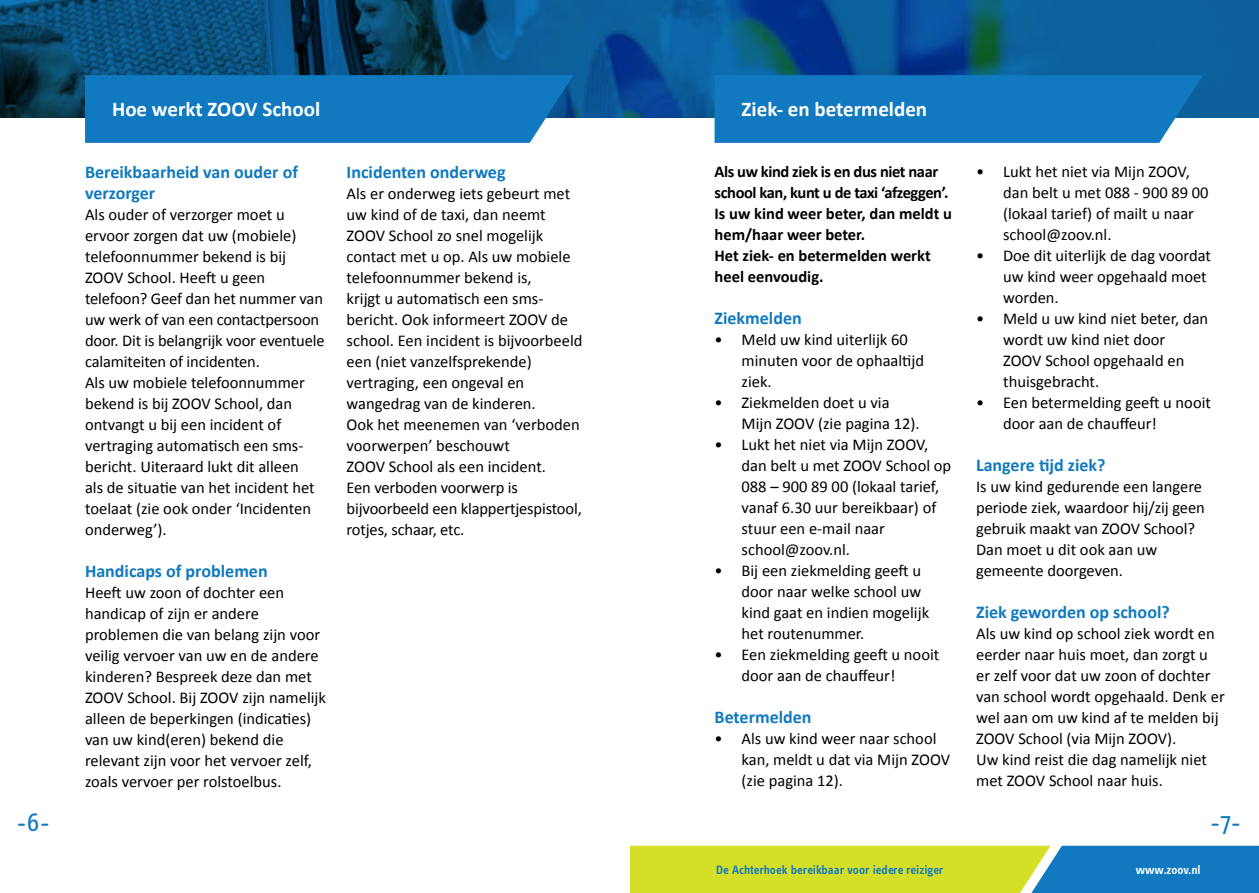
<style>
.page{position:relative;width:1259px;height:893px;background:#fff}
.page>*{position:absolute;margin:0;border:0;box-sizing:border-box;transform-origin:0 0}
.t1{font:27px "Info Text OT";color:#1079bf}
.t2{font:700 21px "Calibri";color:#fff}
.t3{font:700 18px/21px "Calibri";color:#1079bf}
.t4{font:16.5px/21px "Calibri";color:#000}
.t5{font:700 16.5px/21px "Calibri";letter-spacing:-.005em;color:#000}
.t6{font:600 12.6px "Info Text OT";color:#1079bf}
.t7{font:600 12.6px "Info Text OT";color:#fff}
</style>
<div class="page">
<img style="left:0;top:0;width:1259px;height:117px">
<div style="left:85px;top:75px;width:488px;height:68px;background:#1079bf"></div>
<div style="left:714px;top:75px;width:489px;height:68px;background:#1079bf"></div>
<svg style="left:630px;top:846px;width:629px;height:47px"></svg>
<h1 class="t1" style="left:17px;top:809px;width:35px">-6-</h1>
<p class="t2" style="left:112px;top:96px;width:210px">Hoe werkt ZOOV School</p>
<p class="t2" style="left:741px;top:96px;width:187px">Ziek- en betermelden</p>
<p class="t3" style="left:85px;top:162px;width:214px">Bereikbaarheid van ouder of verzorger</p>
<p class="t4" style="left:85px;top:204px;width:241px">Als ouder of verzorger moet u ervoor zorgen dat uw (mobiele) telefoonnummer bekend is bij<br>ZOOV School. Heeft u geen telefoon? Geef dan het nummer van uw werk of van een contactpersoon door. Dit is belangrijk voor eventuele calamiteiten of incidenten.<br>Als uw mobiele telefoonnummer bekend is bij ZOOV School, dan ontvangt u bij een incident of vertraging automatisch een sms&shy;bericht. Uiteraard lukt dit alleen<br>als de situatie van het incident het toelaat (zie ook onder ‘Incidenten onderweg’).</p>
<p class="t3" style="left:85px;top:561px;width:184px">Handicaps of problemen</p>
<p class="t4" style="left:85px;top:582px;width:242px">Heeft uw zoon of dochter een handicap of zijn er andere problemen die van belang zijn voor veilig vervoer van uw en de andere kinderen? Bespreek deze dan met<br>ZOOV School. Bij ZOOV zijn namelijk alleen de beperkingen (indicaties) van uw kind(eren) bekend die relevant zijn voor het vervoer zelf, zoals vervoer per rolstoelbus.</p>
<p class="t3" style="left:347px;top:162px;width:160px">Incidenten onderweg</p>
<p class="t4" style="left:347px;top:183px;width:237px">Als er onderweg iets gebeurt met uw kind of de taxi, dan neemt<br>ZOOV School zo snel mogelijk contact met u op. Als uw mobiele telefoonnummer bekend is,<br>krijgt u automatisch een sms&shy;bericht. Ook informeert ZOOV de school. Een incident is bijvoorbeeld een (niet vanzelfsprekende) vertraging, een ongeval en wangedrag van de kinderen.<br>Ook het meenemen van ‘verboden voorwerpen’ beschouwt<br>ZOOV School als een incident.<br>Een verboden voorwerp is bijvoorbeeld een klappertjespistool, rotjes, schaar, etc.</p>
<p class="t5" style="left:714px;top:161px;width:239px">Als uw kind ziek is en dus niet naar school kan, kunt u de taxi ‘afzeggen’.<br>Is uw kind weer beter, dan meldt u hem/haar weer beter.<br>Het ziek- en betermelden werkt heel eenvoudig.</p>
<p class="t3" style="left:714px;top:308px;width:89px">Ziekmelden</p>
<p class="t4" style="left:741px;top:329px;width:184px;text-indent:-27px">• Meld uw kind uiterlijk 60 minuten voor de ophaaltijd ziek.</p>
<p class="t4" style="left:741px;top:392px;width:180px;text-indent:-27px">• Ziekmelden doet u via<br>Mijn ZOOV (zie pagina 12).</p>
<p class="t4" style="left:741px;top:434px;width:211px;text-indent:-27px">• Lukt het niet via Mijn ZOOV, dan belt u met ZOOV School op<br>088 – 900 89 00 (lokaal tarief, vanaf 6.30 uur bereikbaar) of stuur een e-mail naar school@zoov.nl.</p>
<p class="t4" style="left:741px;top:560px;width:189px;text-indent:-27px">• Bij een ziekmelding geeft u door naar welke school uw kind gaat en indien mogelijk het routenummer.</p>
<p class="t4" style="left:741px;top:644px;width:199px;text-indent:-27px">• Een ziekmelding geeft u nooit door aan de chauffeur!</p>
<p class="t3" style="left:714px;top:707px;width:98px">Betermelden</p>
<p class="t4" style="left:741px;top:728px;width:210px;text-indent:-27px">• Als uw kind weer naar school kan, meldt u dat via Mijn ZOOV (zie pagina 12).</p>
<p class="t4" style="left:1003px;top:161px;width:207px;text-indent:-27px">• Lukt het niet via Mijn ZOOV, dan belt u met 088 - 900 89 00 (lokaal tarief) of mailt u naar school@zoov.nl.</p>
<p class="t4" style="left:1003px;top:245px;width:209px;text-indent:-27px">• Doe dit uiterlijk de dag voordat uw kind weer opgehaald moet worden.</p>
<p class="t4" style="left:1003px;top:308px;width:207px;text-indent:-27px">• Meld u uw kind niet beter, dan wordt uw kind niet door<br>ZOOV School opgehaald en thuisgebracht.</p>
<p class="t4" style="left:1003px;top:392px;width:209px;text-indent:-27px">• Een betermelding geeft u nooit door aan de chauffeur!</p>
<p class="t3" style="left:976px;top:455px;width:131px">Langere tijd ziek?</p>
<p class="t4" style="left:976px;top:476px;width:230px">Is uw kind gedurende een langere periode ziek, waardoor hij/zij geen gebruik maakt van ZOOV School?<br>Dan moet u dit ook aan uw gemeente doorgeven.</p>
<p class="t3" style="left:976px;top:602px;width:195px">Ziek geworden op school?</p>
<p class="t4" style="left:976px;top:623px;width:250px">Als uw kind op school ziek wordt en eerder naar huis moet, dan zorgt u er zelf voor dat uw zoon of dochter van school wordt opgehaald. Denk er wel aan om uw kind af te melden bij<br>ZOOV School (via Mijn ZOOV).<br>Uw kind reist die dag namelijk niet met ZOOV School naar huis.</p>
<h1 class="t1" style="left:1210px;top:809px;width:32px">-7-</h1>
<p class="t6" style="left:716px;top:863px;width:229px">De Achterhoek bereikbaar voor iedere reiziger</p>
<p class="t7" style="left:1136px;top:863px;width:66px">www.zoov.nl</p>
</div>
